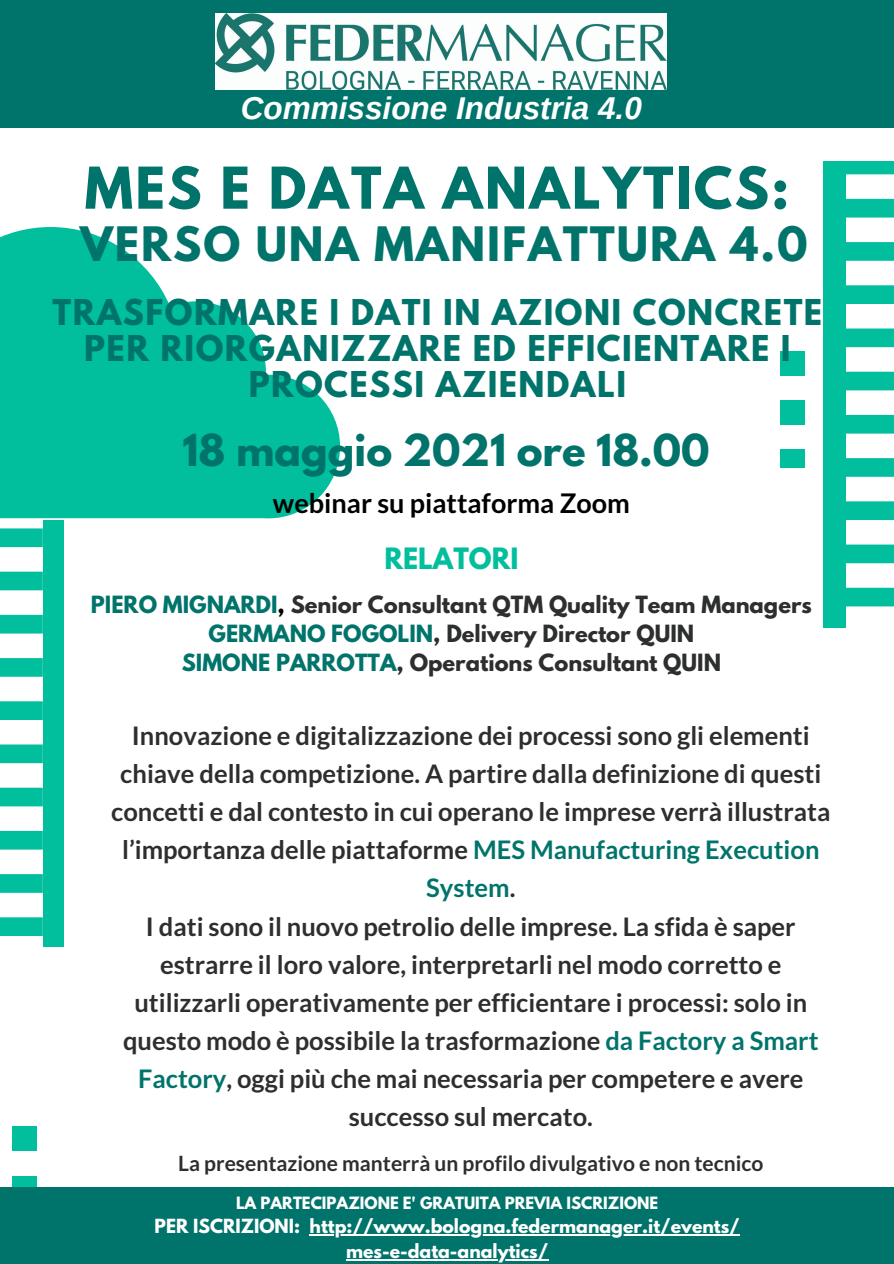
<style>
.page{position:relative;width:894px;height:1264px;background:#fff}
.page>*{position:absolute;margin:0;border:0;box-sizing:border-box;transform-origin:0 0}
.t1{font:700 51px "League Spartan";letter-spacing:.045em;color:#00746b}
.t2{font:700 42px "League Spartan";letter-spacing:.045em;color:#00746b}
.t3{font:700 39px "League Spartan";color:#00746b}
.t4{font:700 31.5px/36px "League Spartan";letter-spacing:.045em;color:#00746b;text-align:center}
.t5{font:italic 700 31.5px "Arimo";color:#fff}
.t6{font:700 27px "Lato";color:#000}
.t7{font:700 26.1px "League Spartan";color:#01be9d}
.t8{font:700 25.5px/38.1px "Lato";color:#2d2f2e;text-align:center}
.t9{font:700 21px "League Spartan";color:#2d2f2e}
.t10{font:700 21px "Lato";color:#2d2f2e}
.t11{font:700 17.25px "League Spartan";color:#fff}
.t12{font:700 15px "League Spartan";color:#fff}
.s1{color:#00746b}
.s2{color:#000}
</style>
<div class="page">
<div style="left:0;top:0;width:893px;height:128px;background:#00746b"></div>
<svg style="left:845px;top:162px;width:48px;height:456px"></svg>
<div style="left:823px;top:161px;width:22px;height:467px;background:#01be9d"></div>
<div style="left:780px;top:351px;width:24px;height:25px;background:#01be9d"></div>
<div style="left:780px;top:400px;width:24px;height:25px;background:#01be9d"></div>
<div style="left:780px;top:449px;width:24px;height:18px;background:#01be9d"></div>
<svg style="left:0;top:227px;width:340px;height:291px;fill:#01be9d"></svg>
<svg style="left:0;top:491px;width:43px;height:445px"></svg>
<div style="left:44px;top:520px;width:20px;height:426px;background:#01be9d"></div>
<div style="left:12px;top:1126px;width:25px;height:25px;background:#01be9d"></div>
<div style="left:12px;top:1175px;width:25px;height:25px;background:#01be9d"></div>
<img style="left:216px;top:14px;width:450px;height:75px">
<div style="left:0;top:1187px;width:893px;height:76px;background:#00746b"></div>
<hr style="left:309px;top:1234px;width:430px;height:1px;background:#fff">
<hr style="left:346px;top:1258px;width:202px;height:2px;background:#fff">
<p class="t5" style="left:240px;top:91px;width:402px">Commissione Industria 4.0</p>
<p class="t1" style="left:85px;top:163px;width:705px">MES E DATA ANALYTICS:</p>
<p class="t2" style="left:80px;top:223px;width:729px">VERSO UNA MANIFATTURA 4.0</p>
<p class="t4" style="left:52px;top:298px;width:771px">TRASFORMARE I DATI IN AZIONI CONCRETE<br>PER RIORGANIZZARE ED EFFICIENTARE I<br>PROCESSI AZIENDALI</p>
<p class="t3" style="left:182px;top:431px;width:528px">18 maggio 2021 ore 18.00</p>
<p class="t6" style="left:273px;top:486px;width:358px">webinar su piattaforma Zoom</p>
<p class="t7" style="left:384px;top:545px;width:135px">RELATORI</p>
<p class="t9" style="left:91px;top:594px;width:722px"><span class="s1">PIERO MIGNARDI</span><span class="s2">,</span> Senior Consultant QTM Quality Team Managers</p>
<p class="t9" style="left:208px;top:623px;width:487px"><span class="s1">GERMANO FOGOLIN</span>, Delivery Director QUIN</p>
<p class="t9" style="left:182px;top:652px;width:540px"><span class="s1">SIMONE PARROTTA</span>, Operations Consultant QUIN</p>
<p class="t8" style="left:111px;top:715px;width:720px">Innovazione e digitalizzazione dei processi sono gli elementi chiave della competizione. A partire dalla definizione di questi concetti e dal contesto in cui operano le imprese verrà illustrata l’importanza delle piattaforme <span class="s1">MES Manufacturing Execution System</span>.</p>
<p class="t8" style="left:123px;top:906px;width:696px">I dati sono il nuovo petrolio delle imprese. La sfida è saper estrarre il loro valore, interpretarli nel modo corretto e utilizzarli operativamente per efficientare i processi: solo in questo modo è possibile la trasformazione <span class="s1">da Factory a Smart Factory</span>, oggi più che mai necessaria per competere e avere successo sul mercato.</p>
<p class="t10" style="left:178px;top:1150px;width:586px">La presentazione manterrà un profilo divulgativo e non tecnico</p>
<p class="t12" style="left:236px;top:1195px;width:423px">LA PARTECIPAZIONE E' GRATUITA PREVIA ISCRIZIONE</p>
<p class="t11" style="left:155px;top:1217px;width:586px">PER ISCRIZIONI: http://www.bologna.federmanager.it/events/</p>
<p class="t11" style="left:346px;top:1242px;width:203px">mes-e-data-analytics/</p>
</div>
